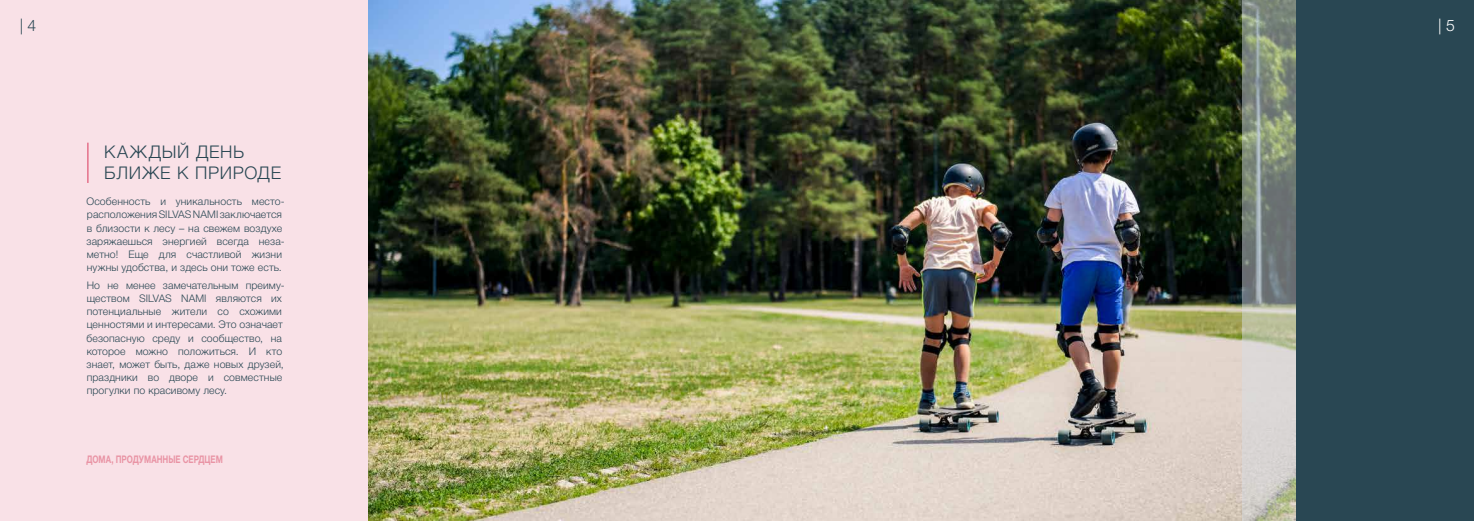
<style>
.page{position:relative;width:1474px;height:521px;background:#fff}
.page>*{position:absolute;margin:0;border:0;box-sizing:border-box;transform-origin:0 0}
.t1{font:300 17.5px/21px "Helvetica Neue Cyr";letter-spacing:.04em;color:#294753}
.t2{font:300 15.75px "Helvetica Neue Cyr";color:#294753}
.t3{font:300 15.75px "Helvetica Neue Cyr";color:#fff}
.t4{font:300 10.5px/13.1px "Helvetica Neue Cyr";letter-spacing:.01em;color:#294753}
.t5{font:700 10.5px "Helvetica Neue Cyr";letter-spacing:-.005em;color:#e994a5;scale:.75 1}
</style>
<div class="page">
<div style="left:0;top:0;width:402px;height:521px;background:#f9e1e7"></div>
<div style="left:1116px;top:0;width:357px;height:521px;background:#294753"></div>
<img style="left:368px;top:0;width:873px;height:521px">
<svg style="left:1241px;top:0;width:54px;height:521px;background:#9fa499"></svg>
<hr style="left:87px;top:143px;width:1px;height:40px;background:#da375b">
<h2 class="t2" style="left:20px;top:17px;width:18px">| 4</h2>
<h1 class="t1" style="left:104px;top:142px;width:178px">КАЖДЫЙ ДЕНЬ<br>БЛИЖЕ К ПРИРОДЕ</h1>
<p class="t4" style="left:86px;top:195px;width:200px">Особенность и уникальность место&shy;расположения SILVAS NAMI заключается в близости к лесу – на свежем воздухе заряжаешься энергией всегда неза&shy;метно! Еще для счастливой жизни нужны удобства, и здесь они тоже есть.</p>
<p class="t4" style="left:86px;top:279px;width:200px">Но не менее замечательным преиму&shy;ществом SILVAS NAMI являются их потенциальные жители со схожими ценностями и интересами. Это означает безопасную среду и сообщество, на которое можно положиться. И кто знает, может быть, даже новых друзей, праздники во дворе и совместные прогулки по красивому лесу.</p>
<p class="t5" style="left:86px;top:454px;width:183px">ДОМА, ПРОДУМАННЫЕ СЕРДЦЕМ</p>
<h2 class="t3" style="left:1438px;top:17px;width:18px">| 5</h2>
</div>
